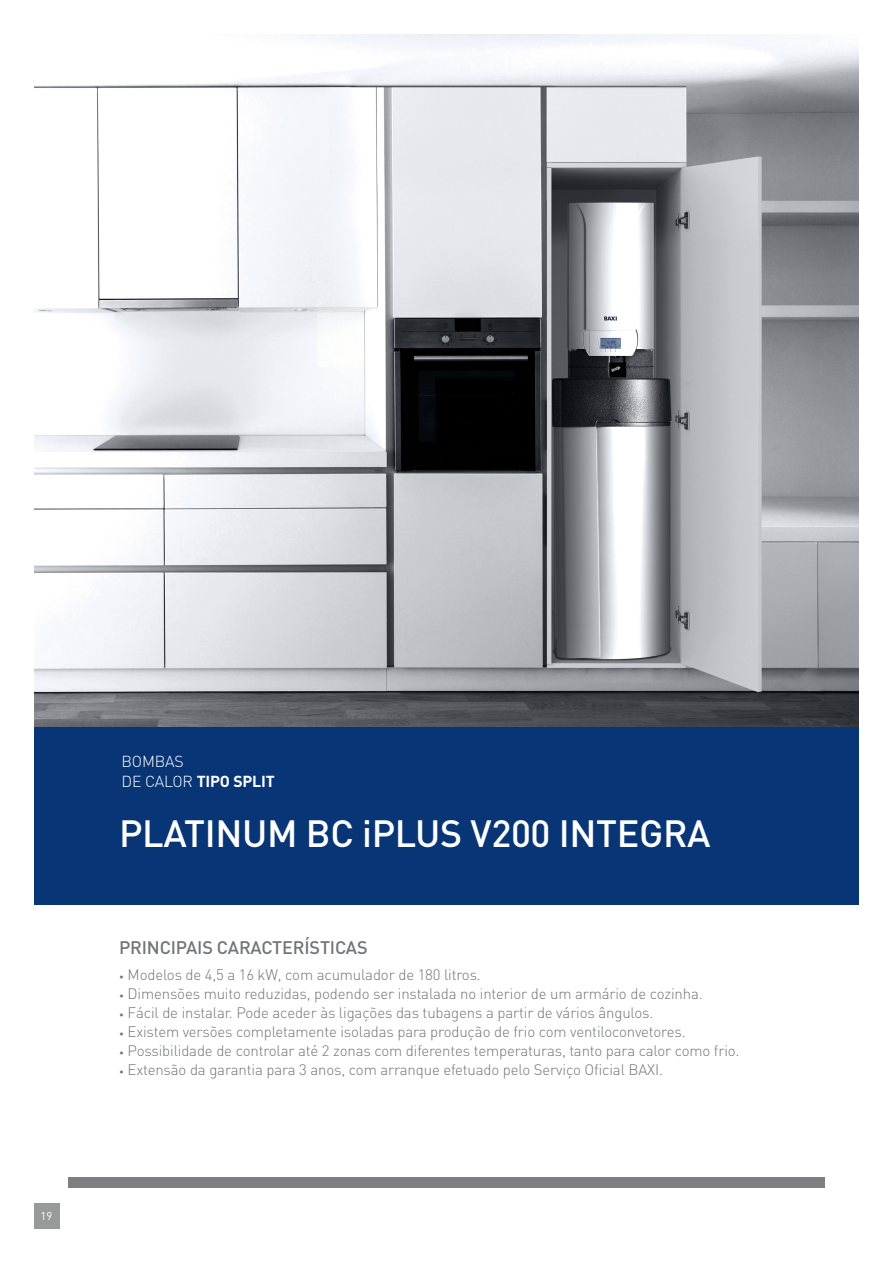
<style>
.page{position:relative;width:893px;height:1263px;background:#fff}
.page>*{position:absolute;margin:0;border:0;box-sizing:border-box;transform-origin:0 0}
.t1{font:500 37.5px "DIN";letter-spacing:-.01em;color:#fff}
.t2{font:500 18px "DIN";letter-spacing:-.01em;color:#727477}
.t3{font:300 15.75px/19.5px "DIN";letter-spacing:-.01em;color:#fff}
.t4{font:300 15px "DIN";letter-spacing:-.01em;color:#727477}
.t5{font:11.25px "DIN";color:#fff}
.s1{font-weight:700}
.s2{font-size:9px}
</style>
<div class="page">
<img style="left:34px;top:34px;width:825px;height:693px">
<div style="left:68px;top:1177px;width:757px;height:11px;background:#7d8082"></div>
<div style="left:34px;top:727px;width:825px;height:178px;background:#083575"></div>
<div style="left:34px;top:1203px;width:26px;height:26px;background:#989a9a"></div>
<p class="t5" style="left:41px;top:1209px;width:13px">19</p>
<p class="t3" style="left:122px;top:752px;width:155px">BOMBAS<br>DE CALOR <span class="s1">TIPO SPLIT</span></p>
<p class="t1" style="left:119px;top:810px;width:593px">PLATINUM BC iPLUS V200 INTEGRA</p>
<p class="t2" style="left:119px;top:936px;width:250px">PRINCIPAIS CARACTERÍSTICAS</p>
<p class="t4" style="left:119px;top:965px;width:363px"><span class="s2">•</span> Modelos de 4,5 a 16 kW, com acumulador de 180 litros.</p>
<p class="t4" style="left:119px;top:984px;width:585px"><span class="s2">•</span> Dimensões muito reduzidas, podendo ser instalada no interior de um armário de cozinha.</p>
<p class="t4" style="left:119px;top:1003px;width:536px"><span class="s2">•</span> Fácil de instalar. Pode aceder às ligações das tubagens a partir de vários ângulos.</p>
<p class="t4" style="left:119px;top:1022px;width:568px"><span class="s2">•</span> Existem versões completamente isoladas para produção de frio com ventiloconvetores.</p>
<p class="t4" style="left:119px;top:1041px;width:622px"><span class="s2">•</span> Possibilidade de controlar até 2 zonas com diferentes temperaturas, tanto para calor como frio.</p>
<p class="t4" style="left:119px;top:1060px;width:545px"><span class="s2">•</span> Extensão da garantia para 3 anos, com arranque efetuado pelo Serviço Oficial BAXI.</p>
</div>
